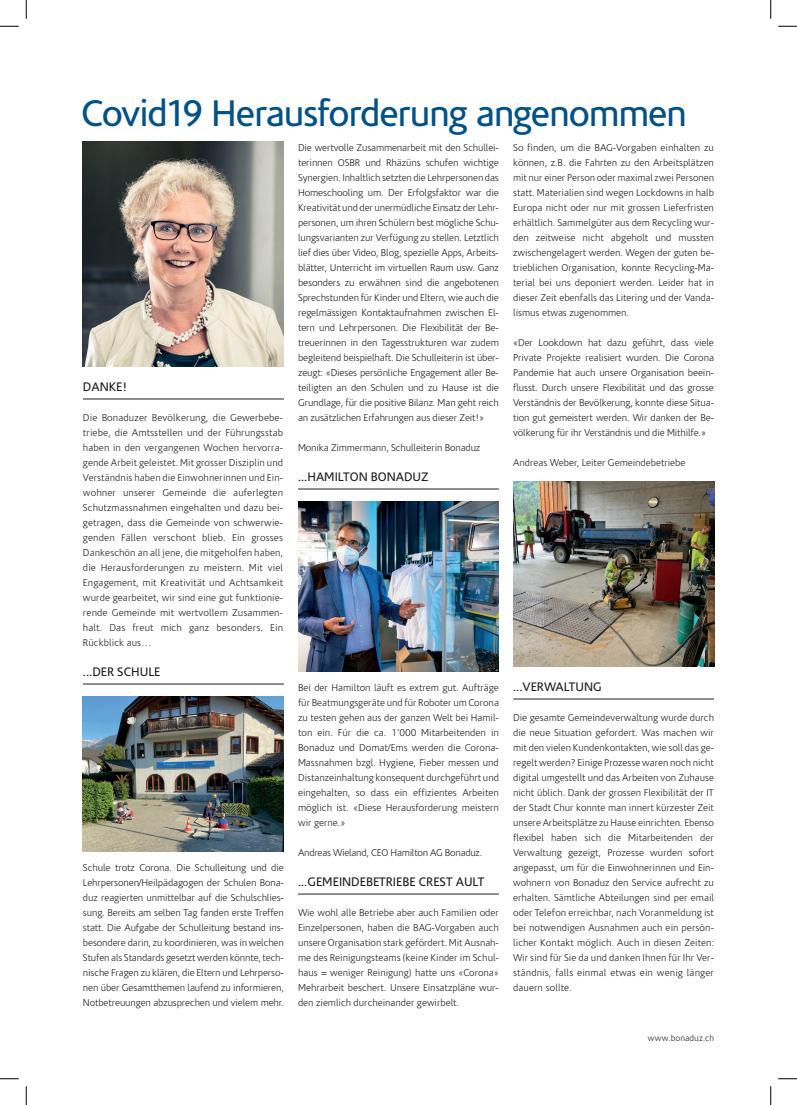
<style>
.page{position:relative;width:797px;height:1105px;background:#fff}
.page>*{position:absolute;margin:0;border:0;box-sizing:border-box;transform-origin:0 0}
.t1{font:37.5px "Corisande OT";letter-spacing:-.035em;color:#005187}
.t2{font:12.5px "Corisande OT";color:#231f20}
.t3{font:300 10px/15px "Corisande OT";color:#231f20;text-align:justify}
.t4{font:300 10px "Corisande OT";letter-spacing:-.02em;color:#231f20}
.t5{font:300 8.75px "Corisande OT";letter-spacing:.015em;color:#231f20}
</style>
<div class="page">
<img style="left:83px;top:696px;width:201px;height:155px">
<img style="left:298px;top:501px;width:200px;height:170px">
<img style="left:83px;top:141px;width:201px;height:225px">
<img style="left:513px;top:481px;width:201px;height:185px">
<hr style="left:83px;top:399px;width:201px;height:1px;background:#231f20">
<hr style="left:83px;top:684px;width:201px;height:1px;background:#231f20">
<hr style="left:298px;top:489px;width:201px;height:1px;background:#231f20">
<hr style="left:298px;top:894px;width:201px;height:1px;background:#231f20">
<hr style="left:513px;top:699px;width:201px;height:1px;background:#231f20">
<svg style="left:0;top:25px;width:19px;height:2px"></svg>
<svg style="left:778px;top:25px;width:19px;height:2px"></svg>
<svg style="left:0;top:1078px;width:19px;height:1px"></svg>
<svg style="left:778px;top:1078px;width:19px;height:1px"></svg>
<svg style="left:25px;top:0;width:2px;height:19px"></svg>
<svg style="left:25px;top:1086px;width:2px;height:19px"></svg>
<svg style="left:770px;top:0;width:1px;height:19px"></svg>
<svg style="left:770px;top:1086px;width:1px;height:19px"></svg>
<h1 class="t1" style="left:81px;top:93px;width:607px">Covid19 Herausforderung angenommen</h1>
<p class="t2" style="left:83px;top:380px;width:46px">DANKE!</p>
<p class="t3" style="left:83px;top:411px;width:202px">Die Bonaduzer Bevölkerung, die Gewerbebe&shy;triebe, die Amtsstellen und der Führungsstab haben in den vergangenen Wochen hervorra&shy;gende Arbeit geleistet. Mit grosser Disziplin und Verständnis haben die Einwohnerinnen und Ein&shy;wohner unserer Gemeinde die auferlegten Schutzmassnahmen eingehalten und dazu bei&shy;getragen, dass die Gemeinde von schwerwie&shy;genden Fällen verschont blieb. Ein grosses Dankeschön an all jene, die mitgeholfen haben, die Herausforderungen zu meistern. Mit viel Engagement, mit Kreativität und Achtsamkeit wurde gearbeitet, wir sind eine gut funktionie&shy;rende Gemeinde mit wertvollem Zusammen&shy;halt. Das freut mich ganz besonders. Ein Rückblick aus…</p>
<p class="t2" style="left:83px;top:665px;width:79px">...DER SCHULE</p>
<p class="t3" style="left:83px;top:861px;width:202px">Schule trotz Corona. Die Schulleitung und die Lehrpersonen/Heilpädagogen der Schulen Bona&shy;duz reagierten unmittelbar auf die Schulschlies&shy;sung. Bereits am selben Tag fanden erste Treffen statt. Die Aufgabe der Schulleitung bestand ins&shy;besondere darin, zu koordinieren, was in welchen Stufen als Standards gesetzt werden könnte, tech&shy;nische Fragen zu klären, die Eltern und Lehrperso&shy;nen über Gesamtthemen laufend zu informieren, Notbetreuungen abzusprechen und vielem mehr.</p>
<p class="t3" style="left:298px;top:141px;width:202px">Die wertvolle Zusammenarbeit mit den Schullei&shy;terinnen OSBR und Rhäzüns schufen wichtige Synergien. Inhaltlich setzten die Lehrpersonen das Homeschooling um. Der Erfolgsfaktor war die Kreativität und der unermüdliche Einsatz der Lehr&shy;personen, um ihren Schülern best mögliche Schu&shy;lungsvarianten zur Verfügung zu stellen. Letztlich lief dies über Video, Blog, spezielle Apps, Arbeits&shy;blätter, Unterricht im virtuellen Raum usw. Ganz besonders zu erwähnen sind die angebotenen Sprechstunden für Kinder und Eltern, wie auch die regelmässigen Kontaktaufnahmen zwischen El&shy;tern und Lehrpersonen. Die Flexibilität der Be&shy;treuerinnen in den Tagesstrukturen war zudem begleitend beispielhaft. Die Schulleiterin ist über&shy;zeugt: «Dieses persönliche Engagement aller Be&shy;teiligten an den Schulen und zu Hause ist die Grundlage, für die positive Bilanz. Man geht reich an zusätzlichen Erfahrungen aus dieser Zeit!»</p>
<p class="t3" style="left:298px;top:441px;width:184px">Monika Zimmermann, Schulleiterin Bonaduz</p>
<p class="t2" style="left:298px;top:470px;width:132px">...HAMILTON BONADUZ</p>
<p class="t3" style="left:513px;top:141px;width:202px">So finden, um die BAG-Vorgaben einhalten zu können, z.B. die Fahrten zu den Arbeitsplätzen mit nur einer Person oder maximal zwei Personen statt. Materialien sind wegen Lockdowns in halb Europa nicht oder nur mit grossen Lieferfristen erhältlich. Sammelgüter aus dem Recycling wur&shy;den zeitweise nicht abgeholt und mussten zwischengelagert werden. Wegen der guten be&shy;trieblichen Organisation, konnte Recycling-Ma&shy;terial bei uns deponiert werden. Leider hat in dieser Zeit ebenfalls das Litering und der Vanda&shy;lismus etwas zugenommen.</p>
<p class="t3" style="left:513px;top:336px;width:202px">«Der Lookdown hat dazu geführt, dass viele Private Projekte realisiert wurden. Die Corona Pandemie hat auch unsere Organisation beein&shy;flusst. Durch unsere Flexibilität und das grosse Verständnis der Bevölkerung, konnte diese Situa&shy;tion gut gemeistert werden. Wir danken der Be&shy;völkerung für ihr Verständnis und die Mithilfe.»</p>
<p class="t3" style="left:513px;top:456px;width:174px">Andreas Weber, Leiter Gemeindebetriebe</p>
<p class="t3" style="left:298px;top:681px;width:202px">Bei der Hamilton läuft es extrem gut. Aufträge für Beatmungsgeräte und für Roboter um Corona zu testen gehen aus der ganzen Welt bei Hamil&shy;ton ein. Für die ca. 1‘000 Mitarbeitenden in Bonaduz und Domat/Ems werden die Corona-Massnahmen bzgl. Hygiene, Fieber messen und Distanzeinhaltung konsequent durchgeführt und eingehalten, so dass ein effizientes Arbeiten möglich ist. «Diese Herausforderung meistern wir gerne.»</p>
<p class="t4" style="left:298px;top:848px;width:186px">Andreas Wieland, CEO Hamilton AG Bonaduz.</p>
<p class="t2" style="left:298px;top:875px;width:188px">...GEMEINDEBETRIEBE CREST AULT</p>
<p class="t3" style="left:298px;top:906px;width:202px">Wie wohl alle Betriebe aber auch Familien oder Einzelpersonen, haben die BAG-Vorgaben auch unsere Organisation stark gefördert. Mit Ausnah&shy;me des Reinigungsteams (keine Kinder im Schul&shy;haus = weniger Reinigung) hatte uns «Corona» Mehrarbeit beschert. Unsere Einsatzpläne wur&shy;den ziemlich durcheinander gewirbelt.</p>
<p class="t2" style="left:513px;top:680px;width:90px">...VERWALTUNG</p>
<p class="t3" style="left:513px;top:711px;width:202px">Die gesamte Gemeindeverwaltung wurde durch die neue Situation gefordert. Was machen wir mit den vielen Kundenkontakten, wie soll das ge&shy;regelt werden? Einige Prozesse waren noch nicht digital umgestellt und das Arbeiten von Zuhause nicht üblich. Dank der grossen Flexibilität der IT der Stadt Chur konnte man innert kürzester Zeit unsere Arbeitsplätze zu Hause einrichten. Ebenso flexibel haben sich die Mitarbeitenden der Verwaltung gezeigt, Prozesse wurden sofort angepasst, um für die Einwohnerinnen und Ein&shy;wohnern von Bonaduz den Service aufrecht zu erhalten. Sämtliche Abteilungen sind per email oder Telefon erreichbar, nach Voranmeldung ist bei notwendigen Ausnahmen auch ein persön&shy;licher Kontakt möglich. Auch in diesen Zeiten:<br>Wir sind für Sie da und danken Ihnen für Ihr Ver&shy;ständnis, falls einmal etwas ein wenig länger dauern sollte.</p>
<p class="t5" style="left:647px;top:1034px;width:68px">www.bonaduz.ch</p>
</div>
